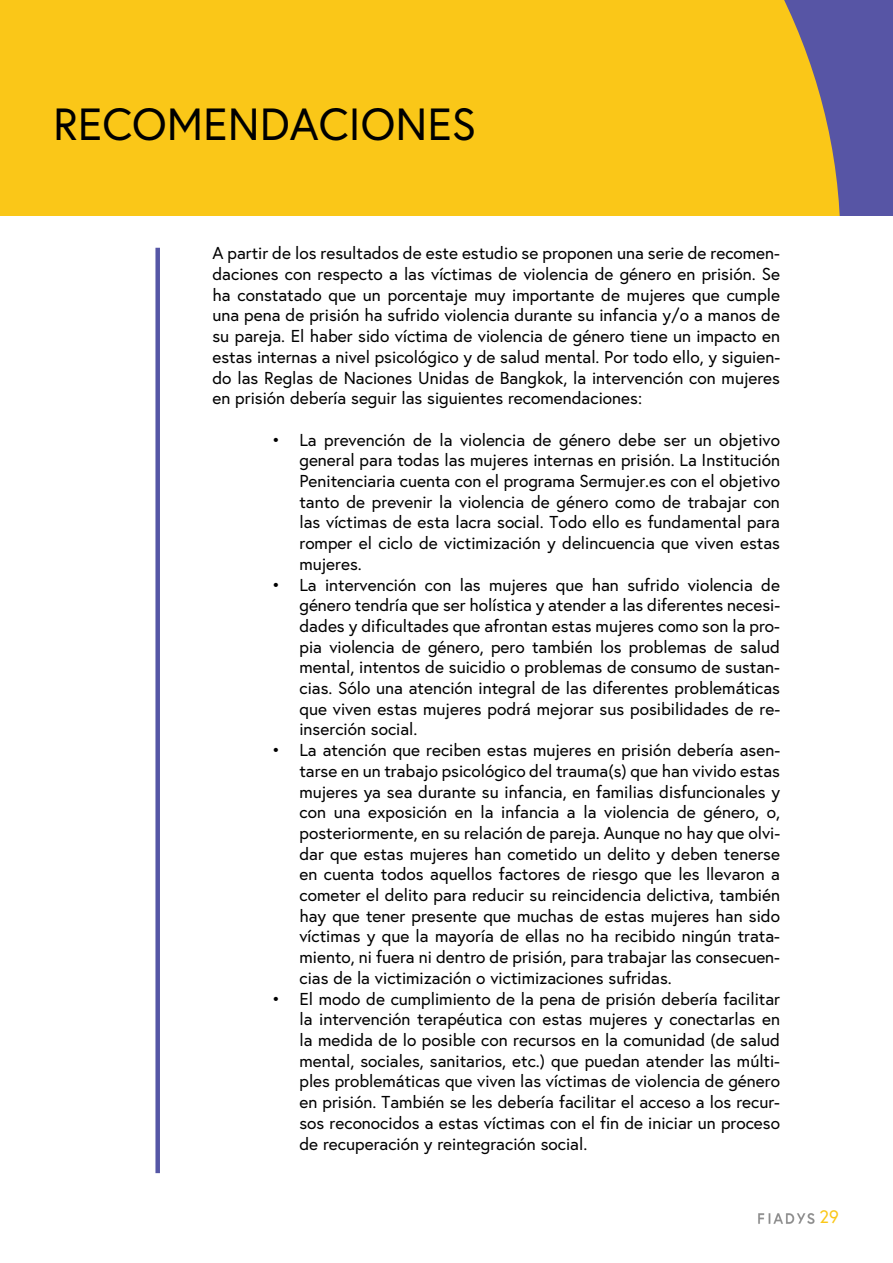
<style>
.page{position:relative;width:893px;height:1263px;background:#fff}
.page>*{position:absolute;margin:0;border:0;box-sizing:border-box;transform-origin:0 0}
.t1{font:45px "Europa";color:#000}
.t2{font:18px "Europa";color:#fac718}
.t3{font:17.25px/20.7px "Europa";color:#000;text-align:justify}
</style>
<div class="page">
<div style="left:0;top:0;width:840px;height:216px;background:#fac718"></div>
<div style="left:155px;top:248px;width:5px;height:925px;background:#5657a6"></div>
<img style="left:758px;top:1213px;width:57px;height:11px">
<h1 class="t1" style="left:53px;top:97px;width:425px">RECOMENDACIONES</h1>
<p class="t3" style="left:212px;top:243px;width:569px">A partir de los resultados de este estudio se proponen una serie de recomen&shy;daciones con respecto a las víctimas de violencia de género en prisión. Se ha constatado que un porcentaje muy importante de mujeres que cumple una pena de prisión ha sufrido violencia durante su infancia y/o a manos de su pareja. El haber sido víctima de violencia de género tiene un impacto en estas internas a nivel psicológico y de salud mental. Por todo ello, y siguien&shy;do las Reglas de Naciones Unidas de Bangkok, la intervención con mujeres en prisión debería seguir las siguientes recomendaciones:</p>
<p class="t3" style="left:299px;top:429px;width:482px;text-indent:-27px">• La prevención de la violencia de género debe ser un objetivo general para todas las mujeres internas en prisión. La Institución Penitenciaria cuenta con el programa Sermujer.es con el objetivo tanto de prevenir la violencia de género como de trabajar con las víctimas de esta lacra social. Todo ello es fundamental para romper el ciclo de victimización y delincuencia que viven estas mujeres.</p>
<p class="t3" style="left:299px;top:574px;width:482px;text-indent:-27px">• La intervención con las mujeres que han sufrido violencia de género tendría que ser holística y atender a las diferentes necesi&shy;dades y dificultades que afrontan estas mujeres como son la pro&shy;pia violencia de género, pero también los problemas de salud mental, intentos de suicidio o problemas de consumo de sustan&shy;cias. Sólo una atención integral de las diferentes problemáticas que viven estas mujeres podrá mejorar sus posibilidades de re&shy;inserción social.</p>
<p class="t3" style="left:299px;top:740px;width:482px;text-indent:-27px">• La atención que reciben estas mujeres en prisión debería asen&shy;tarse en un trabajo psicológico del trauma(s) que han vivido estas mujeres ya sea durante su infancia, en familias disfuncionales y con una exposición en la infancia a la violencia de género, o, posteriormente, en su relación de pareja. Aunque no hay que olvi&shy;dar que estas mujeres han cometido un delito y deben tenerse en cuenta todos aquellos factores de riesgo que les llevaron a cometer el delito para reducir su reincidencia delictiva, también hay que tener presente que muchas de estas mujeres han sido víctimas y que la mayoría de ellas no ha recibido ningún trata&shy;miento, ni fuera ni dentro de prisión, para trabajar las consecuen&shy;cias de la victimización o victimizaciones sufridas.</p>
<p class="t3" style="left:299px;top:988px;width:482px;text-indent:-27px">• El modo de cumplimiento de la pena de prisión debería facilitar la intervención terapéutica con estas mujeres y conectarlas en la medida de lo posible con recursos en la comunidad (de salud mental, sociales, sanitarios, etc.) que puedan atender las múlti&shy;ples problemáticas que viven las víctimas de violencia de género en prisión. También se les debería facilitar el acceso a los recur&shy;sos reconocidos a estas víctimas con el fin de iniciar un proceso de recuperación y reintegración social.</p>
<p class="t2" style="left:820px;top:1205px;width:21px">29</p>
</div>
